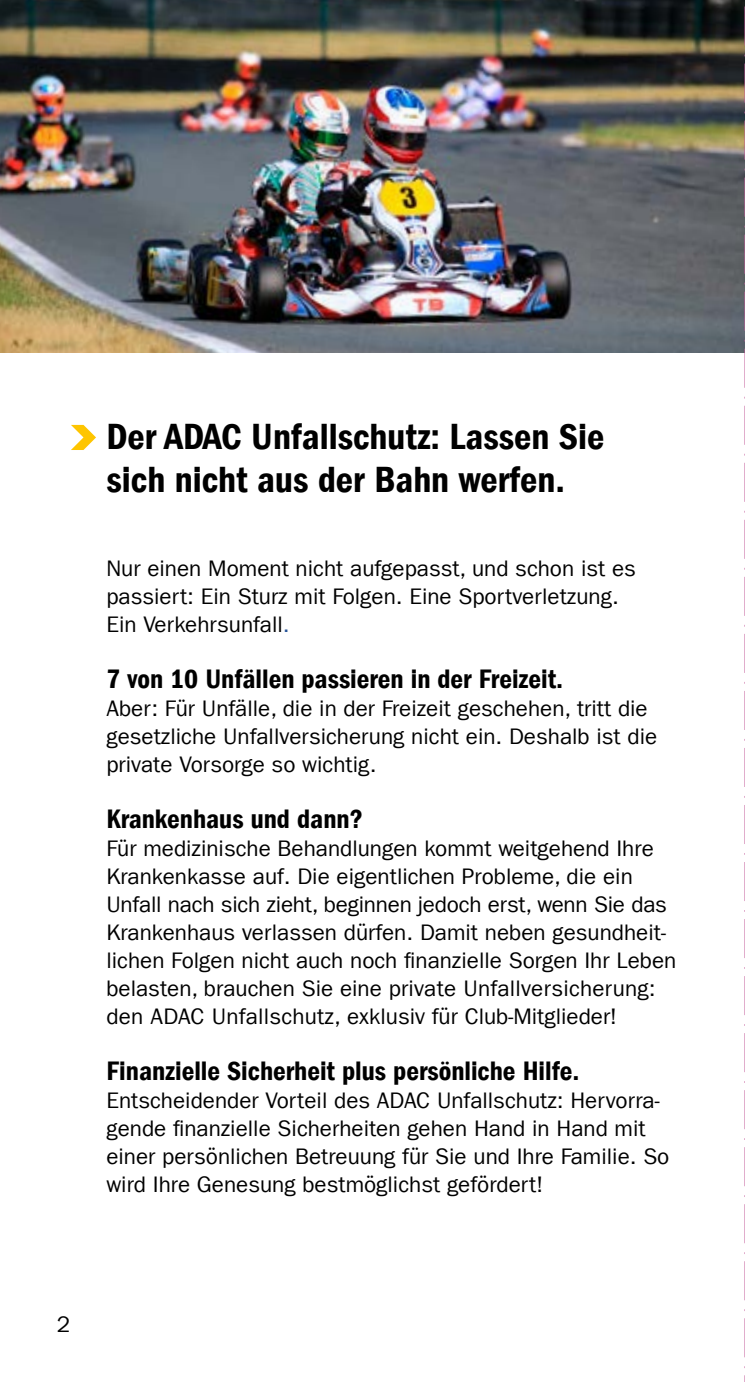
<style>
.page{position:relative;width:745px;height:1382px;background:#fff}
.page>*{position:absolute;margin:0;border:0;box-sizing:border-box;transform-origin:0 0}
.t1{font:37.5px/42.5px "Franklin Gothic LT Com Dm Cn";color:#000}
.t2{font:27.5px "Franklin Gothic LT Com Dm Cn";color:#000}
.t3{font:22.5px/28px "Franklin Gothic LT Com";color:#000}
.s1{color:#245297}
</style>
<div class="page">
<img style="left:0;top:0;width:744px;height:352px">
<svg style="left:71px;top:425px;width:25px;height:25px"></svg>
<svg style="left:744px;top:0;width:1px;height:1382px"></svg>
<h1 class="t1" style="left:106px;top:416px;width:499px">Der ADAC Unfallschutz: Lassen Sie sich nicht aus der Bahn werfen.</h1>
<p class="t3" style="left:106px;top:554px;width:530px">Nur einen Moment nicht aufgepasst, und schon ist es passiert: Ein Sturz mit Folgen. Eine Sportverletzung.<br>Ein Verkehrsunfall<span class="s1">.</span></p>
<p class="t2" style="left:106px;top:663px;width:458px">7 von 10 Unfällen passieren in der Freizeit.</p>
<p class="t3" style="left:106px;top:694px;width:552px">Aber: Für Unfälle, die in der Freizeit geschehen, tritt die gesetzliche Unfallversicherung nicht ein. Deshalb ist die private Vorsorge so wichtig.</p>
<p class="t2" style="left:106px;top:803px;width:258px">Krankenhaus und dann?</p>
<p class="t3" style="left:106px;top:834px;width:571px">Für medizinische Behandlungen kommt weitgehend Ihre Krankenkasse auf. Die eigentlichen Probleme, die ein Unfall nach sich zieht, beginnen jedoch erst, wenn Sie das Krankenhaus verlassen dürfen. Damit neben gesundheit&shy;lichen Folgen nicht auch noch finanzielle Sorgen Ihr Leben belasten, brauchen Sie eine private Unfallversicherung: den ADAC Unfallschutz, exklusiv für Club-Mitglieder!</p>
<p class="t2" style="left:106px;top:1055px;width:474px">Finanzielle Sicherheit plus persönliche Hilfe.</p>
<p class="t3" style="left:106px;top:1087px;width:564px">Entscheidender Vorteil des ADAC Unfallschutz: Hervorra&shy;gende finanzielle Sicherheiten gehen Hand in Hand mit einer persönlichen Betreuung für Sie und Ihre Familie. So wird Ihre Genesung bestmöglichst gefördert!</p>
<p class="t3" style="left:57px;top:1311px;width:15px">2</p>
</div>
